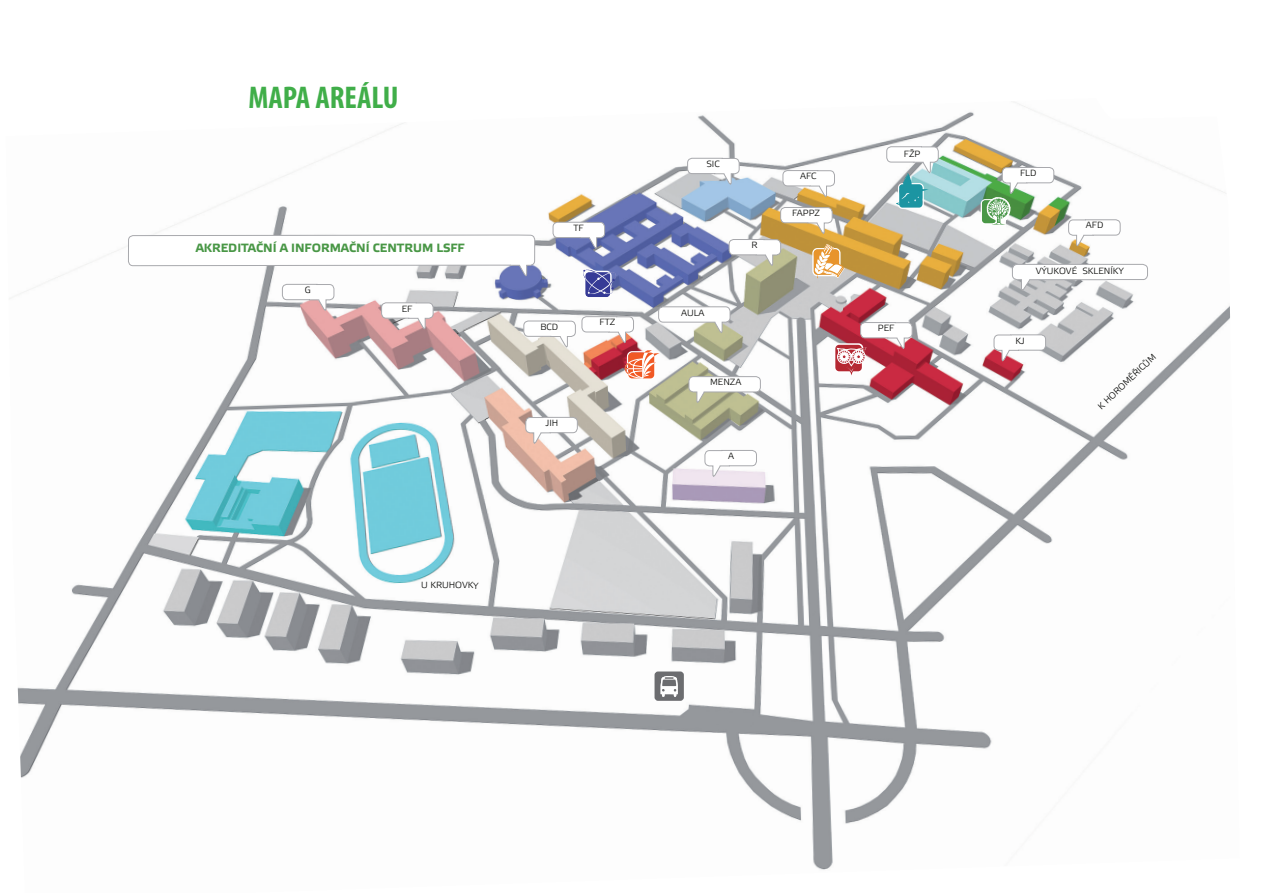
<style>
.page{position:relative;width:1263px;height:893px;background:#fff}
.page>*{position:absolute;margin:0;border:0;box-sizing:border-box;transform-origin:0 0}
.t1{font:700 condensed 31.5px "Myriad Pro";color:#40ae49}
.t2{font:700 12px "Etelka Text";color:#499746}
.t3{font:300 9px "Etelka";color:#040503}
</style>
<div class="page">
<img style="left:9px;top:102px;width:1221px;height:768px">
<svg style="left:654px;top:671px;width:30px;height:30px"></svg>
<svg style="left:581px;top:268px;width:37px;height:31px"></svg>
<div style="left:834px;top:343px;width:29px;height:30px;border:2px solid #fff;border-radius:4px"></div>
<svg style="left:835px;top:345px;width:27px;height:26px"></svg>
<svg style="left:282px;top:284px;width:52px;height:29px"></svg>
<svg style="left:381px;top:302px;width:53px;height:29px"></svg>
<svg style="left:128px;top:235px;width:407px;height:43px"></svg>
<svg style="left:552px;top:222px;width:53px;height:28px"></svg>
<svg style="left:687px;top:158px;width:53px;height:29px"></svg>
<svg style="left:729px;top:207px;width:115px;height:71px"></svg>
<svg style="left:782px;top:170px;width:53px;height:29px"></svg>
<svg style="left:886px;top:146px;width:53px;height:63px"></svg>
<svg style="left:981px;top:167px;width:73px;height:58px"></svg>
<svg style="left:1068px;top:219px;width:53px;height:29px"></svg>
<svg style="left:1012px;top:264px;width:136px;height:28px"></svg>
<svg style="left:993px;top:334px;width:53px;height:29px"></svg>
<svg style="left:837px;top:322px;width:76px;height:54px"></svg>
<svg style="left:525px;top:417px;width:53px;height:29px"></svg>
<svg style="left:704px;top:450px;width:53px;height:29px"></svg>
<svg style="left:523px;top:306px;width:238px;height:99px"></svg>
<p class="t1" style="left:248px;top:78px;width:152px">MAPA AREÁLU</p>
<p class="t2" style="left:196px;top:241px;width:271px">AKREDITAČNÍ A INFORMAČNÍ CENTRUM LSFF</p>
<p class="t3" style="left:305px;top:284px;width:8px">G</p>
<p class="t3" style="left:402px;top:303px;width:12px">EF</p>
<p class="t3" style="left:421px;top:579px;width:59px;rotate:1deg">U KRUHOVKY</p>
<p class="t3" style="left:573px;top:222px;width:12px">TF</p>
<p class="t3" style="left:540px;top:321px;width:19px">BCD</p>
<p class="t3" style="left:599px;top:317px;width:17px">FTZ</p>
<p class="t3" style="left:545px;top:417px;width:14px">JIH</p>
<p class="t3" style="left:706px;top:158px;width:15px">SIC</p>
<p class="t3" style="left:681px;top:307px;width:25px">AULA</p>
<p class="t3" style="left:751px;top:240px;width:8px">R</p>
<p class="t3" style="left:710px;top:377px;width:33px">MENZA</p>
<p class="t3" style="left:728px;top:450px;width:8px">A</p>
<p class="t3" style="left:800px;top:171px;width:18px">AFC</p>
<p class="t3" style="left:792px;top:208px;width:29px">FAPPZ</p>
<p class="t3" style="left:904px;top:148px;width:18px">FŽP</p>
<p class="t3" style="left:878px;top:323px;width:18px">PEF</p>
<p class="t3" style="left:1020px;top:168px;width:18px">FLD</p>
<p class="t3" style="left:1086px;top:220px;width:19px">AFD</p>
<p class="t3" style="left:1036px;top:265px;width:90px">VÝUKOVÉ SKLENÍKY</p>
<p class="t3" style="left:1015px;top:335px;width:11px">KJ</p>
<p class="t3" style="left:1096px;top:404px;width:78px;rotate:-44deg">K HOROMĚŘICŮM</p>
</div>
